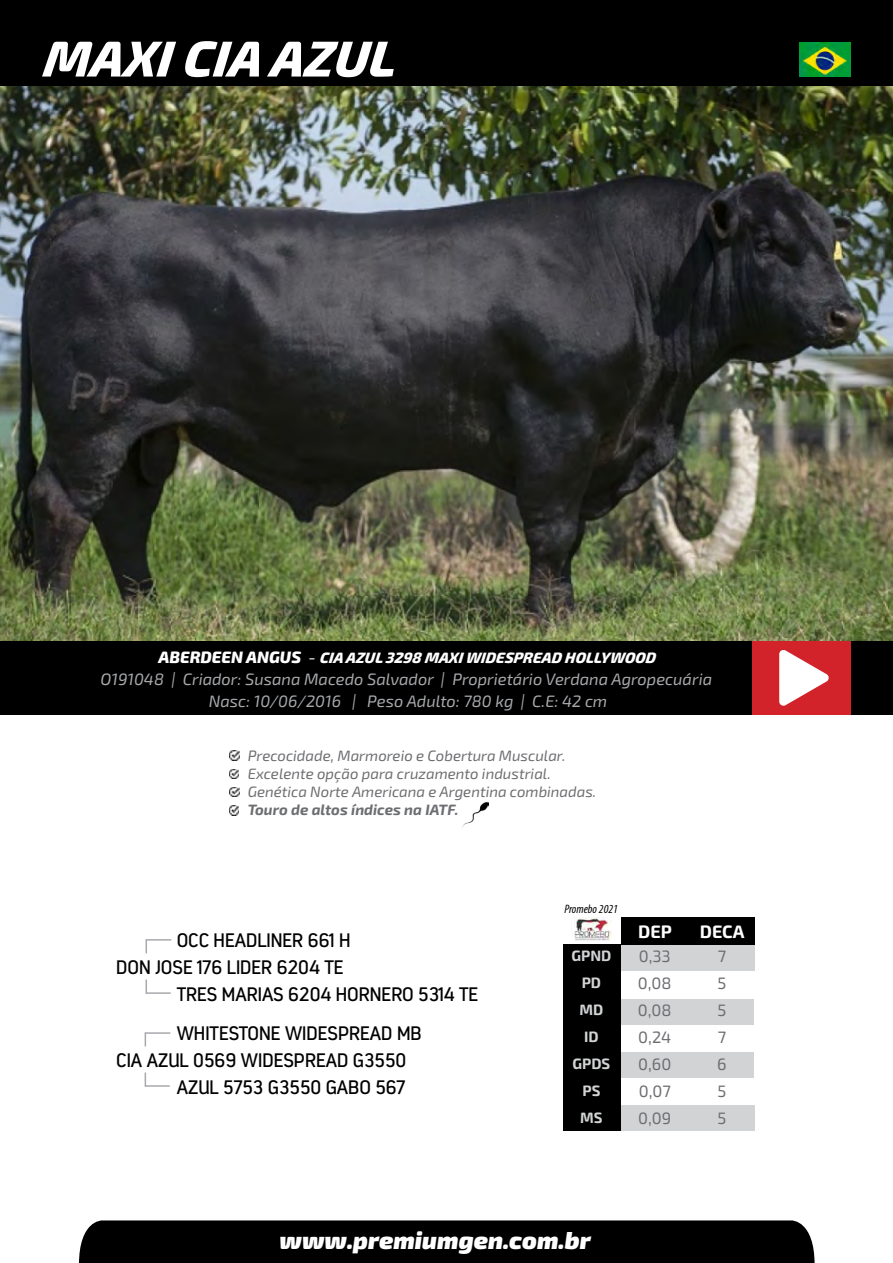
<style>
.page{position:relative;width:893px;height:1263px;background:#fff}
.page>*{position:absolute;margin:0;border:0;box-sizing:border-box;transform-origin:0 0}
.t1{font:italic 800 50.55px "Exo 2.0";color:#fff}
.t2{font:italic 900 24.3px "Exo 2.0";color:#fff}
.t3{font:19.5px "Estandar";color:#000}
.t4{font:700 18px "Exo 2.0";color:#fff}
.t5{font:italic 16.5px "Exo 2.0";color:#a7a9ac}
.t6{font:16.5px "Exo 2.0";color:#6d6e71}
.t7{font:italic 15px "Exo 2.0";color:#6d6e71}
.t8{font:italic 800 15px "Exo 2.0";color:#fff}
.t9{font:italic 700 15px "Exo 2.0";color:#6d6e71}
.t10{font:700 15px "Exo 2.0";color:#d1d3d4}
.t11{font:italic condensed 12.3px "Myriad Pro";color:#000}
.s1{font-size:16.5px}
.s2{font-weight:400;font-size:16.5px}
</style>
<div class="page">
<img style="left:0;top:85px;width:893px;height:557px">
<div style="left:0;top:642px;width:893px;height:73px;background:#000"></div>
<div style="left:0;top:0;width:893px;height:85px;background:#000"></div>
<img style="left:799px;top:43px;width:51px;height:34px">
<svg style="left:146px;top:979px;width:1px;height:13px"></svg>
<svg style="left:146px;top:939px;width:25px;height:14px"></svg>
<hr style="left:146px;top:992px;width:25px;height:2px;background:#a7a9ac">
<svg style="left:145px;top:1032px;width:1px;height:14px"></svg>
<svg style="left:145px;top:1072px;width:1px;height:13px"></svg>
<hr style="left:146px;top:1032px;width:24px;height:2px;background:#a7a9ac">
<hr style="left:145px;top:1085px;width:25px;height:2px;background:#a7a9ac">
<div style="left:752px;top:642px;width:98px;height:73px;background:#d2232a"></div>
<div style="left:79px;top:1220px;width:736px;height:43px;background:#000"></div>
<svg style="left:779px;top:650px;width:50px;height:56px"></svg>
<svg style="left:230px;top:751px;width:9px;height:9px"></svg>
<svg style="left:229px;top:769px;width:10px;height:9px"></svg>
<svg style="left:230px;top:787px;width:9px;height:10px"></svg>
<svg style="left:229px;top:806px;width:10px;height:9px"></svg>
<img style="left:462px;top:801px;width:27px;height:27px">
<div style="left:621px;top:1105px;width:133px;height:26px;background:#d1d3d4"></div>
<div style="left:620px;top:1051px;width:134px;height:26px;background:#d1d3d4"></div>
<div style="left:620px;top:999px;width:134px;height:26px;background:#d1d3d4"></div>
<div style="left:621px;top:944px;width:133px;height:26px;background:#d1d3d4"></div>
<div style="left:563px;top:944px;width:58px;height:187px;background:#000"></div>
<div style="left:621px;top:917px;width:133px;height:27px;background:#000"></div>
<img style="left:574px;top:917px;width:37px;height:24px">
<p class="t1" style="left:42px;top:28px;width:364px">MAXICIA AZUL</p>
<p class="t8" style="left:159px;top:649px;width:501px"><span class="s1">A B E R D E E N A N G U S</span> <span class="s2">-</span> CIA AZUL 3298 MAXIWIDESPREA D HOLLYWOOD</p>
<p class="t5" style="left:101px;top:670px;width:613px">O191048 | Criador: Susana Macedo Salvador | Proprietário Verdana Agropecuária</p>
<p class="t5" style="left:209px;top:692px;width:400px">Nasc: 10/06/2016 | Peso Adulto: 780 kg | C.E: 42 cm</p>
<p class="t7" style="left:248px;top:747px;width:319px">Precocidade, Marmoreio e Cobertura Muscular.</p>
<p class="t7" style="left:248px;top:765px;width:304px">Excelente opção para cruzamento industrial.</p>
<p class="t7" style="left:248px;top:783px;width:350px">Genética Norte Americana e Argentina combinadas.</p>
<p class="t9" style="left:248px;top:801px;width:212px">Touro de altos índices na IATF.</p>
<p class="t3" style="left:177px;top:928px;width:175px">OCC HEADLINER 661 H</p>
<p class="t3" style="left:116px;top:956px;width:229px">DON JOSE 176 LIDER 6204 TE</p>
<p class="t3" style="left:177px;top:983px;width:303px">TRES MARIAS 6204 HORNERO 5314 TE</p>
<p class="t3" style="left:177px;top:1021px;width:246px">WHITESTONE WIDESPREAD MB</p>
<p class="t3" style="left:116px;top:1048px;width:292px">CIA AZUL 0569 WIDESPREAD G3550</p>
<p class="t3" style="left:177px;top:1075px;width:230px">AZUL 5753 G3550 GABO 567</p>
<p class="t11" style="left:564px;top:901px;width:55px">Promebo 2021</p>
<p class="t10" style="left:571px;top:947px;width:41px">GPND</p>
<p class="t10" style="left:582px;top:974px;width:21px">PD</p>
<p class="t10" style="left:579px;top:1001px;width:25px">MD</p>
<p class="t10" style="left:584px;top:1028px;width:16px">ID</p>
<p class="t10" style="left:573px;top:1055px;width:39px">GPDS</p>
<p class="t10" style="left:582px;top:1082px;width:19px">PS</p>
<p class="t10" style="left:580px;top:1109px;width:24px">MS</p>
<p class="t4" style="left:638px;top:921px;width:35px">DEP</p>
<p class="t6" style="left:639px;top:947px;width:34px">0,33</p>
<p class="t6" style="left:638px;top:974px;width:35px">0,08</p>
<p class="t6" style="left:638px;top:1001px;width:35px">0,08</p>
<p class="t6" style="left:638px;top:1028px;width:34px">0,24</p>
<p class="t6" style="left:638px;top:1055px;width:35px">0,60</p>
<p class="t6" style="left:639px;top:1082px;width:34px">0,07</p>
<p class="t6" style="left:638px;top:1109px;width:35px">0,09</p>
<p class="t4" style="left:700px;top:921px;width:46px">DECA</p>
<p class="t6" style="left:718px;top:947px;width:10px">7</p>
<p class="t6" style="left:717px;top:974px;width:10px">5</p>
<p class="t6" style="left:717px;top:1001px;width:10px">5</p>
<p class="t6" style="left:718px;top:1028px;width:10px">7</p>
<p class="t6" style="left:717px;top:1055px;width:11px">6</p>
<p class="t6" style="left:717px;top:1082px;width:10px">5</p>
<p class="t6" style="left:717px;top:1109px;width:10px">5</p>
<p class="t2" style="left:280px;top:1225px;width:312px">www.premiumgen.com.br</p>
</div>
